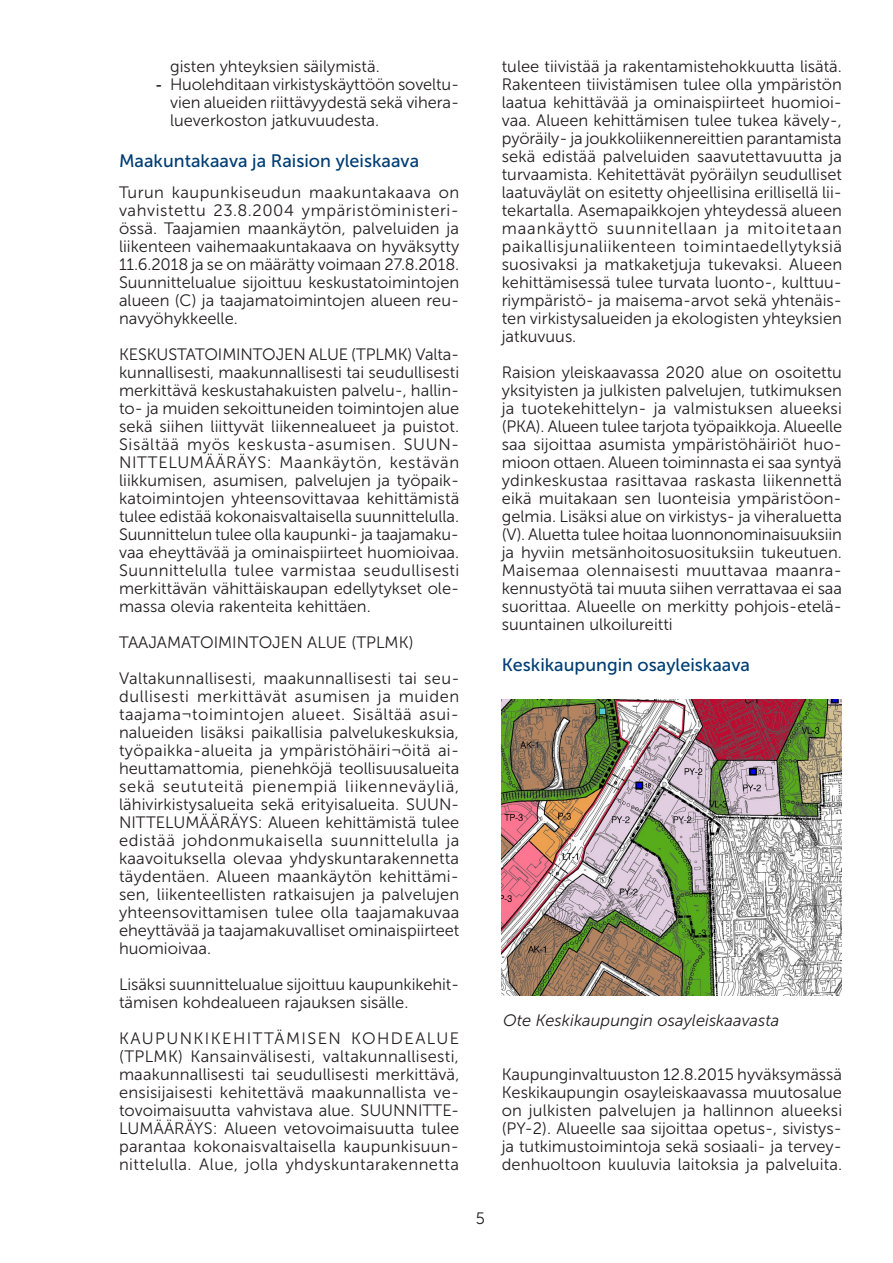
<style>
.page{position:relative;width:893px;height:1263px;background:#fff}
.page>*{position:absolute;margin:0;border:0;box-sizing:border-box;transform-origin:0 0}
.t1{font:18px "Museo Sans 500";color:#003d72}
.t2{font:16.5px/18px "Museo Sans 300";color:#231f20;text-align:justify}
.t3{font:16.5px/36px "Museo Sans 300";letter-spacing:.02em;color:#231f20}
.t4{font:italic 16.5px "Museo Sans 300";color:#231f20}
.s1{font-family:"Arial"}
</style>
<div class="page">
<img style="left:502px;top:699px;width:340px;height:296px">
<p class="t2" style="left:170px;top:57px;width:211px">gisten yhteyksien säilymistä.</p>
<p class="t2" style="left:170px;top:75px;width:291px;text-indent:-14px"><span class="s1">-</span> Huolehditaan virkistyskäyttöön soveltu&shy;vien alueiden riittävyydestä sekä vihera&shy;lueverkoston jatkuvuudesta.</p>
<p class="t1" style="left:119px;top:150px;width:302px">Maakuntakaava ja Raision yleiskaava</p>
<p class="t2" style="left:119px;top:183px;width:342px">Turun kaupunkiseudun maakuntakaava on vahvistettu 23.8.2004 ympäristöministeri&shy;össä. Taajamien maankäytön, palveluiden ja liikenteen vaihemaakuntakaava on hyväksytty 11.6.2018 ja se on määrätty voimaan 27.8.2018.<br>Suunnittelualue sijoittuu keskustatoimintojen alueen (C) ja taajamatoimintojen alueen reu&shy;navyöhykkeelle.</p>
<p class="t2" style="left:119px;top:345px;width:342px">KESKUSTATOIMINTOJEN ALUE (TPLMK) Valta&shy;kunnallisesti, maakunnallisesti tai seudullisesti merkittävä keskustahakuisten palvelu-, hallin&shy;to- ja muiden sekoittuneiden toimintojen alue sekä siihen liittyvät liikennealueet ja puistot.<br>Sisältää myös keskusta-asumisen. SUUN-NITTELUMÄÄRÄYS: Maankäytön, kestävän liikkumisen, asumisen, palvelujen ja työpaik&shy;katoimintojen yhteensovittavaa kehittämistä tulee edistää kokonaisvaltaisella suunnittelulla.<br>Suunnittelun tulee olla kaupunki- ja taajamaku&shy;vaa eheyttävää ja ominaispiirteet huomioivaa.<br>Suunnittelulla tulee varmistaa seudullisesti merkittävän vähittäiskaupan edellytykset ole&shy;massa olevia rakenteita kehittäen.</p>
<p class="t3" style="left:119px;top:624px;width:342px">TAAJAMATOIMINTOJEN ALUE (TPLMK)<br>Valtakunnallisesti, maakunnallisesti tai seu-</p>
<p class="t2" style="left:119px;top:687px;width:342px">dullisesti merkittävät asumisen ja muiden taajama¬toimintojen alueet. Sisältää asui&shy;nalueiden lisäksi paikallisia palvelukeskuksia, työpaikka-alueita ja ympäristöhäiri¬öitä ai&shy;heuttamattomia, pienehköjä teollisuusalueita sekä seututeitä pienempiä liikenneväyliä, lähivirkistysalueita sekä erityisalueita. SUUN-NITTELUMÄÄRÄYS: Alueen kehittämistä tulee edistää johdonmukaisella suunnittelulla ja kaavoituksella olevaa yhdyskuntarakennetta täydentäen. Alueen maankäytön kehittämi&shy;sen, liikenteellisten ratkaisujen ja palvelujen yhteensovittamisen tulee olla taajamakuvaa eheyttävää ja taajamakuvalliset ominaispiirteet huomioivaa.</p>
<p class="t2" style="left:119px;top:976px;width:342px">Lisäksi suunnittelualue sijoittuu kaupunkikehit&shy;tämisen kohdealueen rajauksen sisälle.</p>
<p class="t2" style="left:119px;top:1030px;width:342px">KAUPUNKIKEHITTÄMISEN KOHDEALUE (TPLMK) Kansainvälisesti, valtakunnallisesti, maakunnallisesti tai seudullisesti merkittävä, ensisijaisesti kehitettävä maakunnallista ve&shy;tovoimaisuutta vahvistava alue. SUUNNITTE-LUMÄÄRÄYS: Alueen vetovoimaisuutta tulee parantaa kokonaisvaltaisella kaupunkisuun&shy;nittelulla. Alue, jolla yhdyskuntarakennetta</p>
<p class="t2" style="left:502px;top:58px;width:342px">tulee tiivistää ja rakentamistehokkuutta lisätä.<br>Rakenteen tiivistämisen tulee olla ympäristön laatua kehittävää ja ominaispiirteet huomioi&shy;vaa. Alueen kehittämisen tulee tukea kävely-, pyöräily- ja joukkoliikennereittien parantamista sekä edistää palveluiden saavutettavuutta ja turvaamista. Kehitettävät pyöräilyn seudulliset laatuväylät on esitetty ohjeellisina erillisellä lii&shy;tekartalla. Asemapaikkojen yhteydessä alueen maankäyttö suunnitellaan ja mitoitetaan paikallisjunaliikenteen toimintaedellytyksiä suosivaksi ja matkaketjuja tukevaksi. Alueen kehittämisessä tulee turvata luonto-, kulttuu&shy;riympäristö- ja maisema-arvot sekä yhtenäis&shy;ten virkistysalueiden ja ekologisten yhteyksien jatkuvuus.</p>
<p class="t2" style="left:502px;top:364px;width:342px">Raision yleiskaavassa 2020 alue on osoitettu yksityisten ja julkisten palvelujen, tutkimuksen ja tuotekehittelyn- ja valmistuksen alueeksi (PKA). Alueen tulee tarjota työpaikkoja. Alueelle saa sijoittaa asumista ympäristöhäiriöt huo&shy;mioon ottaen. Alueen toiminnasta ei saa syntyä ydinkeskustaa rasittavaa raskasta liikennettä eikä muitakaan sen luonteisia ympäristöon&shy;gelmia. Lisäksi alue on virkistys- ja viheraluetta (V). Aluetta tulee hoitaa luonnonominaisuuksiin ja hyviin metsänhoitosuosituksiin tukeutuen.<br>Maisemaa olennaisesti muuttavaa maanra&shy;kennustyötä tai muuta siihen verrattavaa ei saa suorittaa. Alueelle on merkitty pohjois-etelä&shy;suuntainen ulkoilureitti</p>
<p class="t1" style="left:502px;top:654px;width:250px">Keskikaupungin osayleiskaava</p>
<p class="t2" style="left:476px;top:1209px;width:11px">5</p>
<p class="t4" style="left:503px;top:1011px;width:278px">Ote Keskikaupungin osayleiskaavasta</p>
<p class="t2" style="left:502px;top:1065px;width:342px">Kaupunginvaltuuston 12.8.2015 hyväksymässä Keskikaupungin osayleiskaavassa muutosalue on julkisten palvelujen ja hallinnon alueeksi (PY-2). Alueelle saa sijoittaa opetus-, sivistys&shy;ja tutkimustoimintoja sekä sosiaali- ja tervey&shy;denhuoltoon kuuluvia laitoksia ja palveluita.</p>
</div>
